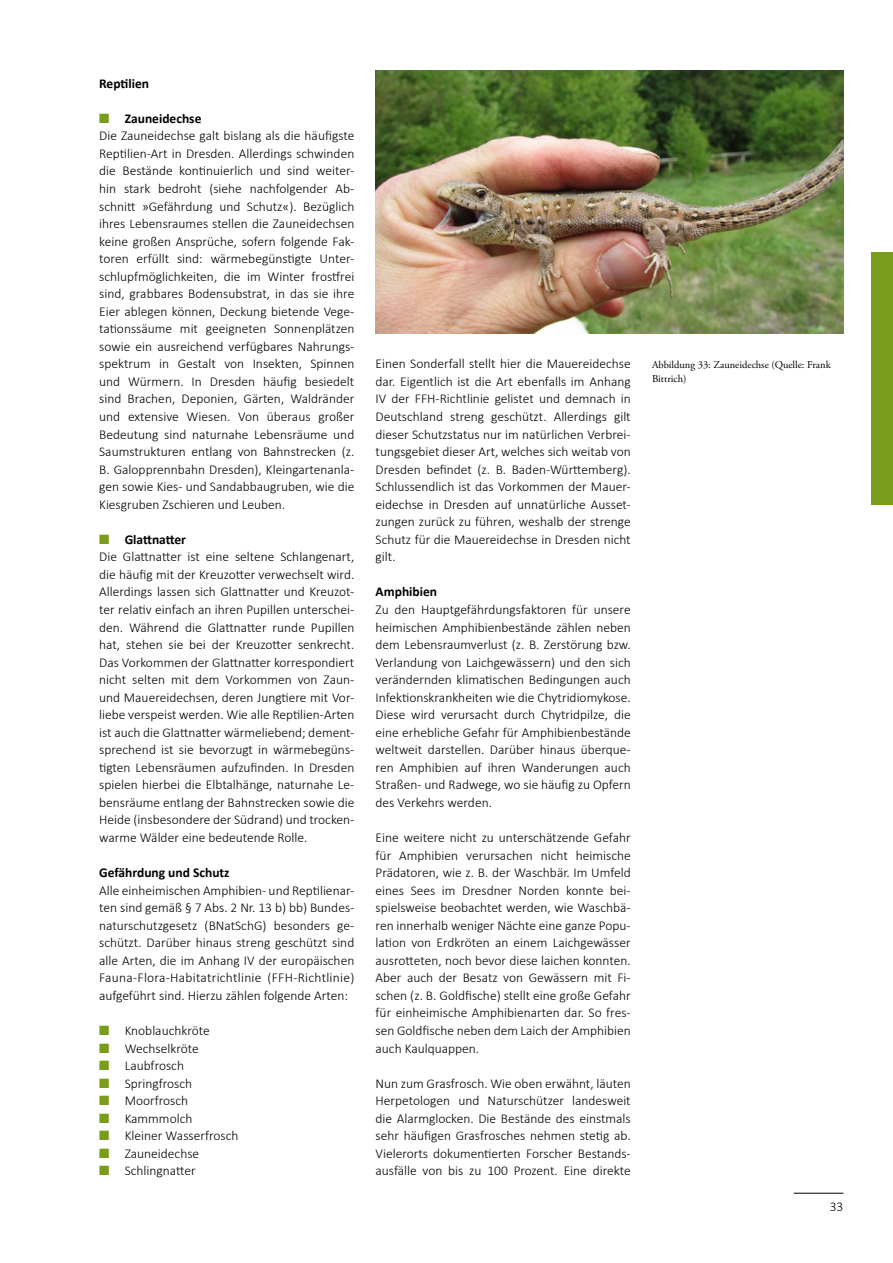
<style>
.page{position:relative;width:893px;height:1263px;background:#fff}
.page>*{position:absolute;margin:0;border:0;box-sizing:border-box;transform-origin:0 0}
.Fließtext{font:300 13.5px/17.5px "Calibri";color:#000;text-align:justify}
.Aufzählung_GRÜN{font:300 13.5px "Calibri";color:#000}
.Fließtext-2{font:700 13.5px "Calibri";color:#000}
.Aufzählung_GRÜN-2{font:700 13.5px "Calibri";color:#000}
.Bildunterschriften{font:10.5px/13.5px "Adobe Garamond Pro";color:#000}
.s1{color:#799d1a}
</style>
<div class="page">
<img style="left:376px;top:70px;width:467px;height:263px">
<div style="left:872px;top:253px;width:21px;height:252px;background:#799d1a"></div>
<hr style="left:794px;top:1193px;width:49px;height:1px;background:#000">
<p class="Fließtext-2" style="left:99px;top:75px;width:51px">Reptilien</p>
<p class="Aufzählung_GRÜN-2" style="left:99px;top:110px;width:104px"><span class="s1">■</span> Zauneidechse</p>
<p class="Fließtext" style="left:99px;top:127px;width:257px">Die Zauneidechse galt bislang als die häufigste Reptilien-Art in Dresden. Allerdings schwinden die Bestände kontinuierlich und sind weiter&shy;hin stark bedroht (siehe nachfolgender Ab&shy;schnitt »Gefährdung und Schutz«). Bezüglich ihres Lebensraumes stellen die Zauneidechsen keine großen Ansprüche, sofern folgende Fak&shy;toren erfüllt sind: wärmebegünstigte Unter&shy;schlupfmöglichkeiten, die im Winter frostfrei sind, grabbares Bodensubstrat, in das sie ihre Eier ablegen können, Deckung bietende Vege&shy;tationssäume mit geeigneten Sonnenplätzen sowie ein ausreichend verfügbares Nahrungs&shy;spektrum in Gestalt von Insekten, Spinnen und Würmern. In Dresden häufig besiedelt sind Brachen, Deponien, Gärten, Waldränder und extensive Wiesen. Von überaus großer Bedeutung sind naturnahe Lebensräume und Saumstrukturen entlang von Bahnstrecken (z.<br>B. Galopprennbahn Dresden), Kleingartenanla&shy;gen sowie Kies- und Sandabbaugruben, wie die Kiesgruben Zschieren und Leuben.</p>
<p class="Aufzählung_GRÜN-2" style="left:99px;top:531px;width:88px"><span class="s1">■</span> Glattnatter</p>
<p class="Fließtext" style="left:99px;top:548px;width:257px">Die Glattnatter ist eine seltene Schlangenart, die häufig mit der Kreuzotter verwechselt wird.<br>Allerdings lassen sich Glattnatter und Kreuzot&shy;ter relativ einfach an ihren Pupillen unterschei&shy;den. Während die Glattnatter runde Pupillen hat, stehen sie bei der Kreuzotter senkrecht.<br>Das Vorkommen der Glattnatter korrespondiert nicht selten mit dem Vorkommen von Zaun&shy;und Mauereidechsen, deren Jungtiere mit Vor&shy;liebe verspeist werden. Wie alle Reptilien-Arten ist auch die Glattnatter wärmeliebend; dement&shy;sprechend ist sie bevorzugt in wärmebegüns&shy;tigten Lebensräumen aufzufinden. In Dresden spielen hierbei die Elbtalhänge, naturnahe Le&shy;bensräume entlang der Bahnstrecken sowie die Heide (insbesondere der Südrand) und trocken&shy;warme Wälder eine bedeutende Rolle.</p>
<p class="Fließtext-2" style="left:99px;top:864px;width:132px">Gefährdung und Schutz</p>
<p class="Fließtext" style="left:99px;top:881px;width:257px">Alle einheimischen Amphibien- und Reptilienar&shy;ten sind gemäß § 7 Abs. 2 Nr. 13 b) bb) Bundes&shy;naturschutzgesetz (BNatSchG) besonders ge&shy;schützt. Darüber hinaus streng geschützt sind alle Arten, die im Anhang IV der europäischen Fauna-Flora-Habitatrichtlinie (FFH-Richtlinie) aufgeführt sind. Hierzu zählen folgende Arten:</p>
<p class="Aufzählung_GRÜN" style="left:99px;top:1022px;width:112px"><span class="s1">■</span> Knoblauchkröte</p>
<p class="Aufzählung_GRÜN" style="left:99px;top:1040px;width:101px"><span class="s1">■</span> Wechselkröte</p>
<p class="Aufzählung_GRÜN" style="left:99px;top:1057px;width:86px"><span class="s1">■</span> Laubfrosch</p>
<p class="Aufzählung_GRÜN" style="left:99px;top:1075px;width:95px"><span class="s1">■</span> Springfrosch</p>
<p class="Aufzählung_GRÜN" style="left:99px;top:1092px;width:91px"><span class="s1">■</span> Moorfrosch</p>
<p class="Aufzählung_GRÜN" style="left:99px;top:1110px;width:95px"><span class="s1">■</span> Kammmolch</p>
<p class="Aufzählung_GRÜN" style="left:99px;top:1127px;width:141px"><span class="s1">■</span> Kleiner Wasserfrosch</p>
<p class="Aufzählung_GRÜN" style="left:99px;top:1145px;width:102px"><span class="s1">■</span> Zauneidechse</p>
<p class="Aufzählung_GRÜN" style="left:99px;top:1162px;width:98px"><span class="s1">■</span> Schlingnatter</p>
<p class="Fließtext" style="left:376px;top:355px;width:257px">Einen Sonderfall stellt hier die Mauereidechse dar. Eigentlich ist die Art ebenfalls im Anhang IV der FFH-Richtlinie gelistet und demnach in Deutschland streng geschützt. Allerdings gilt dieser Schutzstatus nur im natürlichen Verbrei&shy;tungsgebiet dieser Art, welches sich weitab von Dresden befindet (z. B. Baden-Württemberg).<br>Schlussendlich ist das Vorkommen der Mauer&shy;eidechse in Dresden auf unnatürliche Ausset&shy;zungen zurück zu führen, weshalb der strenge Schutz für die Mauereidechse in Dresden nicht gilt.</p>
<p class="Fließtext-2" style="left:376px;top:583px;width:63px">Amphibien</p>
<p class="Fließtext" style="left:376px;top:600px;width:257px">Zu den Hauptgefährdungsfaktoren für unsere heimischen Amphibienbestände zählen neben dem Lebensraumverlust (z. B. Zerstörung bzw.<br>Verlandung von Laichgewässern) und den sich verändernden klimatischen Bedingungen auch Infektionskrankheiten wie die Chytridiomykose.<br>Diese wird verursacht durch Chytridpilze, die eine erhebliche Gefahr für Amphibienbestände weltweit darstellen. Darüber hinaus überque&shy;ren Amphibien auf ihren Wanderungen auch Straßen- und Radwege, wo sie häufig zu Opfern des Verkehrs werden.</p>
<p class="Fließtext" style="left:376px;top:829px;width:257px">Eine weitere nicht zu unterschätzende Gefahr für Amphibien verursachen nicht heimische Prädatoren, wie z. B. der Waschbär. Im Umfeld eines Sees im Dresdner Norden konnte bei&shy;spielsweise beobachtet werden, wie Waschbä&shy;ren innerhalb weniger Nächte eine ganze Popu&shy;lation von Erdkröten an einem Laichgewässer ausrotteten, noch bevor diese laichen konnten.<br>Aber auch der Besatz von Gewässern mit Fi&shy;schen (z. B. Goldfische) stellt eine große Gefahr für einheimische Amphibienarten dar. So fres&shy;sen Goldfische neben dem Laich der Amphibien auch Kaulquappen.</p>
<p class="Fließtext" style="left:376px;top:1074px;width:257px">Nun zum Grasfrosch. Wie oben erwähnt, läuten Herpetologen und Naturschützer landesweit die Alarmglocken. Die Bestände des einstmals sehr häufigen Grasfrosches nehmen stetig ab.<br>Vielerorts dokumentierten Forscher Bestands&shy;ausfälle von bis zu 100 Prozent. Eine direkte</p>
<p class="Bildunterschriften" style="left:652px;top:359px;width:180px">Abbildung 33: Zauneidechse (Quelle: Frank<br>Bittrich)</p>
<p class="Fließtext" style="left:830px;top:1197px;width:15px">33</p>
</div>
